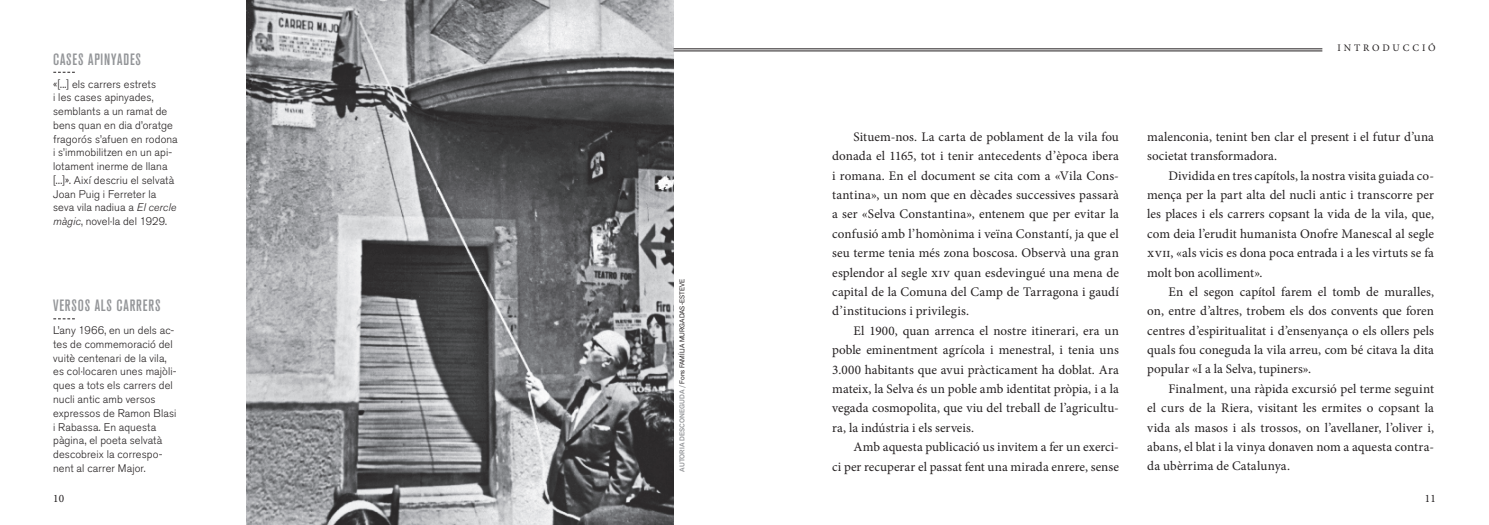
<style>
.page{position:relative;width:1489px;height:525px;background:#fff}
.page>*{position:absolute;margin:0;border:0;box-sizing:border-box;transform-origin:0 0}
.t1{font:500 condensed 16.25px "Akzidenz Grotesk BQ";letter-spacing:.05em;color:#939598}
.t2{font:13.12px/19.4px "Minion Pro";letter-spacing:.005em;color:#231f20;text-align:justify}
.t3{font:11.25px "Minion Pro";color:#231f20}
.t4{font:300 11px/13.8px "Akzidenz Grotesk BQ";letter-spacing:.01em;color:#231f20}
.t5{font:10px "Minion Pro";letter-spacing:.29em;color:#231f20}
.t6{font:6.88px "Akzid Grtsk Next";color:#231f20}
.s1{font-style:italic}
.s2{font-weight:500;color:#939598}
</style>
<div class="page">
<svg style="left:53px;top:318px;width:22px;height:1px"></svg>
<svg style="left:53px;top:72px;width:22px;height:1px"></svg>
<img style="left:247px;top:0;width:426px;height:524px">
<hr style="left:673px;top:49px;width:649px;height:1px;background:#231f20">
<hr style="left:673px;top:51px;width:649px;height:1px;background:#231f20">
<p class="t1" style="left:53px;top:50px;width:89px">CASES APINYADES</p>
<p class="t4" style="left:53px;top:77px;width:126px">«[...] els carrers estrets<br>i les cases apinyades, semblants a un ramat de bens quan en dia d’oratge fragorós s’afuen en rodona i s’immobilitzen en un api&shy;lotament inerme de llana [...]». Així descriu el selvatà<br>Joan Puig i Ferreter la seva vila nadiua a <span class="s1">El cercle màgic</span>, novel·la del 1929.</p>
<p class="t1" style="left:53px;top:296px;width:109px">VERSOS ALS CARRERS</p>
<p class="t4" style="left:53px;top:323px;width:125px">L’any 1966, en un dels ac&shy;tes de commemoració del vuitè centenari de la vila, es col·locaren unes majòli&shy;ques a tots els carrers del nucli antic amb versos expressos de Ramon Blasi i Rabassa. En aquesta pàgina, el poeta selvatà descobreix la correspo&shy;nent al carrer Major.</p>
<p class="t6" style="left:677px;top:471px;width:194px;rotate:-90deg"><span class="s2">AUTORIA DESCONEGUDA /</span> Fons FAMÍLIA MURGADAS-ESTEVE</p>
<p class="t5" style="left:1337px;top:41px;width:100px">INTRODUCCIÓ</p>
<p class="t2" style="left:832px;top:127px;width:288px;text-indent:21px">Situem-nos. La carta de poblament de la vila fou donada el 1165, tot i tenir antecedents d’època ibera i romana. En el document se cita com a «Vila Cons&shy;tantina», un nom que en dècades successives passarà a ser «Selva Constantina», entenem que per evitar la confusió amb l’homònima i veïna Constantí, ja que el seu terme tenia més zona boscosa. Observà una gran esplendor al segle xiv quan esdevingué una mena de capital de la Comuna del Camp de Tarragona i gaudí d’institucions i privilegis.</p>
<p class="t2" style="left:832px;top:321px;width:288px;text-indent:21px">El 1900, quan arrenca el nostre itinerari, era un poble eminentment agrícola i menestral, i tenia uns 3.000 habitants que avui pràcticament ha doblat. Ara mateix, la Selva és un poble amb identitat pròpia, i a la vegada cosmopolita, que viu del treball de l’agricultu&shy;ra, la indústria i els serveis.</p>
<p class="t2" style="left:832px;top:437px;width:288px;text-align:right">Amb aquesta publicació us invitem a fer un exerci-<br>ci per recuperar el passat fent una mirada enrere, sense</p>
<p class="t2" style="left:1147px;top:127px;width:288px">malenconia, tenint ben clar el present i el futur d’una societat transformadora.</p>
<p class="t2" style="left:1147px;top:166px;width:288px;text-indent:21px">Dividida en tres capítols, la nostra visita guiada co&shy;mença per la part alta del nucli antic i transcorre per les places i els carrers copsant la vida de la vila, que, com deia l’erudit humanista Onofre Manescal al segle xvii, «als vicis es dona poca entrada i a les virtuts se fa molt bon acolliment».</p>
<p class="t2" style="left:1147px;top:282px;width:288px;text-indent:21px">En el segon capítol farem el tomb de muralles, on, entre d’altres, trobem els dos convents que foren centres d’espiritualitat i d’ensenyança o els ollers pels quals fou coneguda la vila arreu, com bé citava la dita popular «I a la Selva, tupiners».</p>
<p class="t2" style="left:1147px;top:379px;width:288px;text-indent:21px">Finalment, una ràpida excursió pel terme seguint el curs de la Riera, visitant les ermites o copsant la vida als masos i als trossos, on l’avellaner, l’oliver i, abans, el blat i la vinya donaven nom a aquesta contra-</p>
<p class="t2" style="left:1147px;top:456px;width:144px">da ubèrrima de Catalunya.</p>
<p class="t3" style="left:53px;top:491px;width:12px">10</p>
<p class="t3" style="left:1424px;top:491px;width:12px">11</p>
</div>
